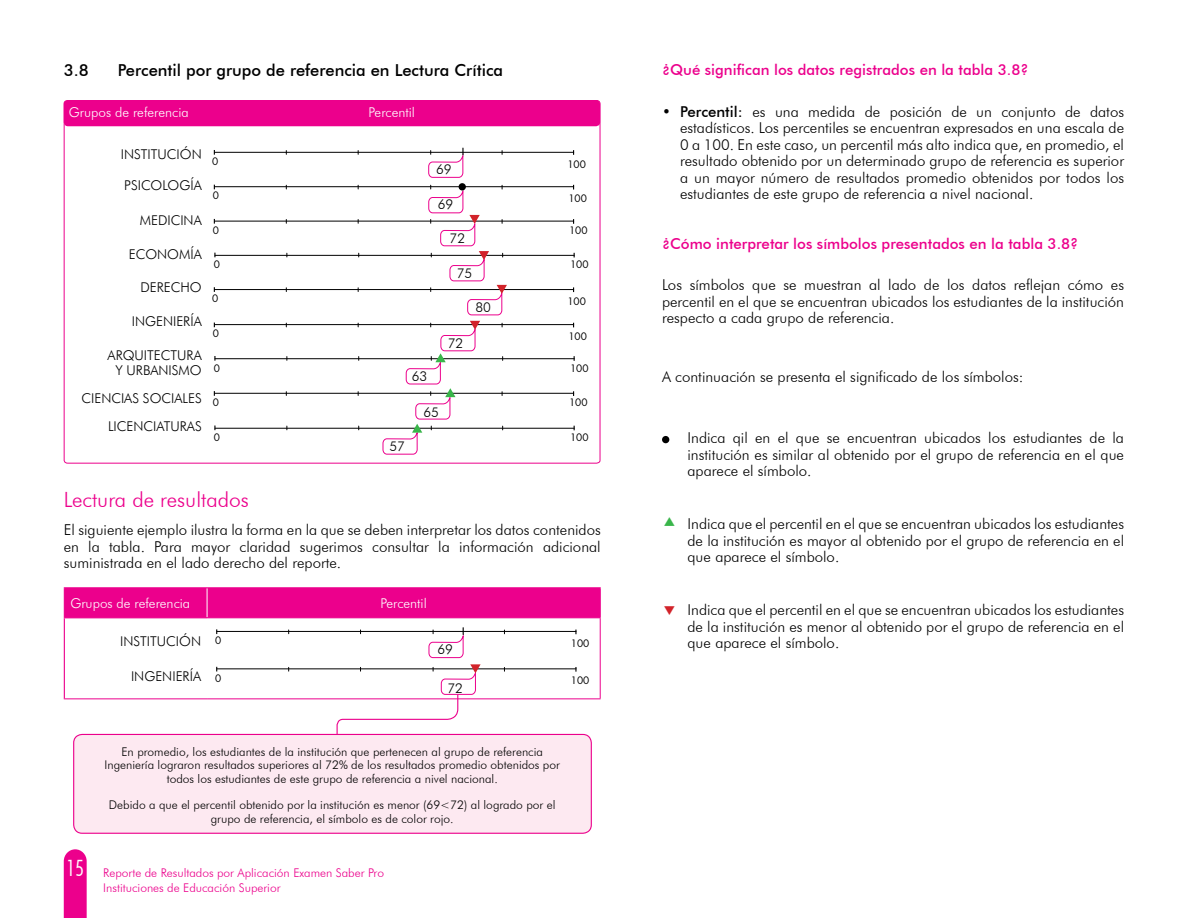
<style>
.page{position:relative;width:1188px;height:918px;background:#fff}
.page>*{position:absolute;margin:0;border:0;box-sizing:border-box;transform-origin:0 0}
.t1{font:300 21px "Futura BT";color:#ec008c}
.t2{font:500 16.5px "Futura BT";color:#000}
.t3{font:300 15px/16.5px "Futura BT";color:#000;text-align:justify}
.t4{font:500 15px "Futura BT";color:#ec008c}
.t5{font:300 13.5px/14.7px "Futura BT";color:#000;text-align:center}
.t6{font:300 13.5px "Futura BT";color:#fff}
.t7{font:300 12px/13.5px "Futura BT";color:#000;text-align:center}
.t8{font:300 12px/14.4px "Futura BT";color:#ec008c}
.t9{font:10.05px "Futura Std";color:#000}
.s1{font-stretch:condensed;font-size:22.5px;color:#fff}
.s2{font-weight:500}
</style>
<div class="page">
<svg style="left:64px;top:849px;width:23px;height:69px;background:#ed0d92"></svg>
<svg style="left:63px;top:100px;width:538px;height:364px"></svg>
<div style="left:64px;top:100px;width:536px;height:26px;background:#ec008c;border-radius:4px"></div>
<hr style="left:214px;top:152px;width:360px;height:1px;background:#000">
<hr style="left:214px;top:289px;width:360px;height:1px;background:#000">
<hr style="left:214px;top:221px;width:360px;height:1px;background:#000">
<hr style="left:214px;top:393px;width:360px;height:1px;background:#000">
<hr style="left:214px;top:186px;width:360px;height:1px;background:#000">
<hr style="left:214px;top:324px;width:360px;height:1px;background:#000">
<hr style="left:215px;top:255px;width:359px;height:1px;background:#000">
<hr style="left:215px;top:358px;width:359px;height:1px;background:#000">
<hr style="left:215px;top:428px;width:359px;height:1px;background:#000">
<hr style="left:64px;top:587px;width:143px;height:1px;background:#ec008c">
<hr style="left:207px;top:587px;width:394px;height:1px;background:#ec008c">
<div style="left:64px;top:588px;width:537px;height:29px;background:#ec008c"></div>
<hr style="left:207px;top:617px;width:394px;height:1px;background:#ec008c">
<hr style="left:600px;top:618px;width:1px;height:80px;background:#ec008c">
<hr style="left:207px;top:698px;width:394px;height:1px;background:#ec008c">
<hr style="left:64px;top:617px;width:143px;height:1px;background:#ec008c">
<hr style="left:64px;top:618px;width:1px;height:80px;background:#ec008c">
<hr style="left:64px;top:698px;width:143px;height:1px;background:#ec008c">
<hr style="left:217px;top:631px;width:359px;height:1px;background:#000">
<hr style="left:217px;top:668px;width:359px;height:1px;background:#000">
<div style="left:74px;top:734px;width:517px;height:99px;background:#fde9f1;border-radius:9px"></div>
<div style="left:73px;top:734px;width:519px;height:100px;border:1px solid #ec008c;border-radius:9px"></div>
<svg style="left:428px;top:148px;width:36px;height:30px"></svg>
<div style="left:662px;top:436px;width:7px;height:7px;background:#000;border-radius:50%"></div>
<svg style="left:428px;top:628px;width:36px;height:30px"></svg>
<svg style="left:382px;top:185px;width:125px;height:270px"></svg>
<svg style="left:336px;top:664px;width:145px;height:71px"></svg>
<p class="t2" style="left:64px;top:60px;width:26px">3.8</p>
<p class="t2" style="left:118px;top:60px;width:387px">Percentil por grupo de referencia en Lectura Crítica</p>
<p class="t6" style="left:69px;top:104px;width:121px">Grupos de referencia</p>
<p class="t6" style="left:369px;top:104px;width:48px">Percentil</p>
<p class="t5" style="left:121px;top:147px;width:82px">INSTITUCIÓN</p>
<p class="t5" style="left:124px;top:178px;width:79px">PSICOLOGÍA</p>
<p class="t5" style="left:140px;top:212px;width:63px">MEDICINA</p>
<p class="t5" style="left:129px;top:247px;width:74px">ECONOMÍA</p>
<p class="t5" style="left:140px;top:279px;width:63px">DERECHO</p>
<p class="t5" style="left:132px;top:314px;width:72px">INGENIERÍA</p>
<p class="t5" style="left:108px;top:348px;width:96px">ARQUITECTURA<br>Y URBANISMO</p>
<p class="t5" style="left:81px;top:384px;width:122px;line-height:28.2px;text-align:right">CIENCIAS SOCIALES<br>LICENCIATURAS</p>
<p class="t9" style="left:212px;top:155px;width:8px">0</p>
<p class="t9" style="left:567px;top:157px;width:20px">100</p>
<p class="t5" style="left:436px;top:161px;width:17px">69</p>
<p class="t9" style="left:213px;top:189px;width:8px">0</p>
<p class="t9" style="left:568px;top:192px;width:20px">100</p>
<p class="t5" style="left:438px;top:197px;width:17px">69</p>
<p class="t9" style="left:213px;top:224px;width:8px">0</p>
<p class="t9" style="left:569px;top:224px;width:20px">100</p>
<p class="t5" style="left:450px;top:230px;width:17px">72</p>
<p class="t9" style="left:214px;top:258px;width:8px">0</p>
<p class="t9" style="left:570px;top:258px;width:20px">100</p>
<p class="t5" style="left:457px;top:266px;width:17px">75</p>
<p class="t9" style="left:212px;top:292px;width:8px">0</p>
<p class="t9" style="left:567px;top:295px;width:20px">100</p>
<p class="t5" style="left:475px;top:299px;width:17px">80</p>
<p class="t9" style="left:213px;top:327px;width:8px">0</p>
<p class="t9" style="left:568px;top:330px;width:20px">100</p>
<p class="t5" style="left:448px;top:336px;width:17px">72</p>
<p class="t9" style="left:214px;top:362px;width:8px">0</p>
<p class="t9" style="left:570px;top:362px;width:20px">100</p>
<p class="t5" style="left:412px;top:369px;width:17px">63</p>
<p class="t9" style="left:213px;top:396px;width:8px">0</p>
<p class="t9" style="left:569px;top:396px;width:20px">100</p>
<p class="t5" style="left:423px;top:404px;width:17px">65</p>
<p class="t9" style="left:214px;top:431px;width:8px">0</p>
<p class="t9" style="left:570px;top:431px;width:20px">100</p>
<p class="t5" style="left:389px;top:439px;width:17px">57</p>
<h1 class="t1" style="left:64px;top:487px;width:187px">Lectura de resultados</h1>
<p class="t3" style="left:64px;top:522px;width:539px">El siguiente ejemplo ilustra la forma en la que se deben interpretar los datos contenidos en la tabla. Para mayor claridad sugerimos consultar la información adicional suministrada en el lado derecho del reporte.</p>
<p class="t6" style="left:70px;top:595px;width:121px">Grupos de referencia</p>
<p class="t6" style="left:380px;top:595px;width:48px">Percentil</p>
<p class="t5" style="left:120px;top:634px;width:82px">INSTITUCIÓN</p>
<p class="t5" style="left:131px;top:668px;width:72px">INGENIERÍA</p>
<p class="t9" style="left:215px;top:634px;width:8px">0</p>
<p class="t9" style="left:215px;top:671px;width:8px">0</p>
<p class="t9" style="left:571px;top:636px;width:20px">100</p>
<p class="t9" style="left:571px;top:674px;width:20px">100</p>
<p class="t5" style="left:438px;top:642px;width:17px">69</p>
<p class="t5" style="left:447px;top:680px;width:17px">72</p>
<p class="t7" style="left:105px;top:745px;width:457px">En promedio, los estudiantes de la institución que pertenecen al grupo de referencia<br>Ingeniería lograron resultados superiores al 72% de los resultados promedio obtenidos por todos los estudiantes de este grupo de referencia a nivel nacional.</p>
<p class="t7" style="left:109px;top:798px;width:448px">Debido a que el percentil obtenido por la institución es menor (69&lt;72) al logrado por el grupo de referencia, el símbolo es de color rojo.</p>
<p class="t8" style="left:103px;top:866px;width:282px;text-indent:-37px"><span class="s1">15</span> Reporte de Resultados por Aplicación Examen Saber Pro<br>Instituciones de Educación Superior</p>
<p class="t4" style="left:662px;top:61px;width:368px">¿Qué significan los datos registrados en la tabla 3.8?</p>
<p class="t3" style="left:680px;top:103px;width:446px;text-indent:-18px">• <span class="s2">Percentil:</span> es una medida de posición de un conjunto de datos estadísticos. Los percentiles se encuentran expresados en una escala de 0 a 100. En este caso, un percentil más alto indica que, en promedio, el resultado obtenido por un determinado grupo de referencia es superior a un mayor número de resultados promedio obtenidos por todos los estudiantes de este grupo de referencia a nivel nacional.</p>
<p class="t4" style="left:662px;top:234px;width:418px">¿Cómo interpretar los símbolos presentados en la tabla 3.8?</p>
<p class="t3" style="left:662px;top:277px;width:464px">Los símbolos que se muestran al lado de los datos reflejan cómo es percentil en el que se encuentran ubicados los estudiantes de la institución respecto a cada grupo de referencia.</p>
<p class="t3" style="left:662px;top:368px;width:363px">A continuación se presenta el significado de los símbolos:</p>
<p class="t3" style="left:688px;top:430px;width:438px">Indica qil en el que se encuentran ubicados los estudiantes de la institución es similar al obtenido por el grupo de referencia en el que aparece el símbolo.</p>
<p class="t3" style="left:688px;top:516px;width:438px">Indica que el percentil en el que se encuentran ubicados los estudiantes de la institución es mayor al obtenido por el grupo de referencia en el que aparece el símbolo.</p>
<p class="t3" style="left:688px;top:602px;width:438px">Indica que el percentil en el que se encuentran ubicados los estudiantes de la institución es menor al obtenido por el grupo de referencia en el que aparece el símbolo.</p>
</div>
